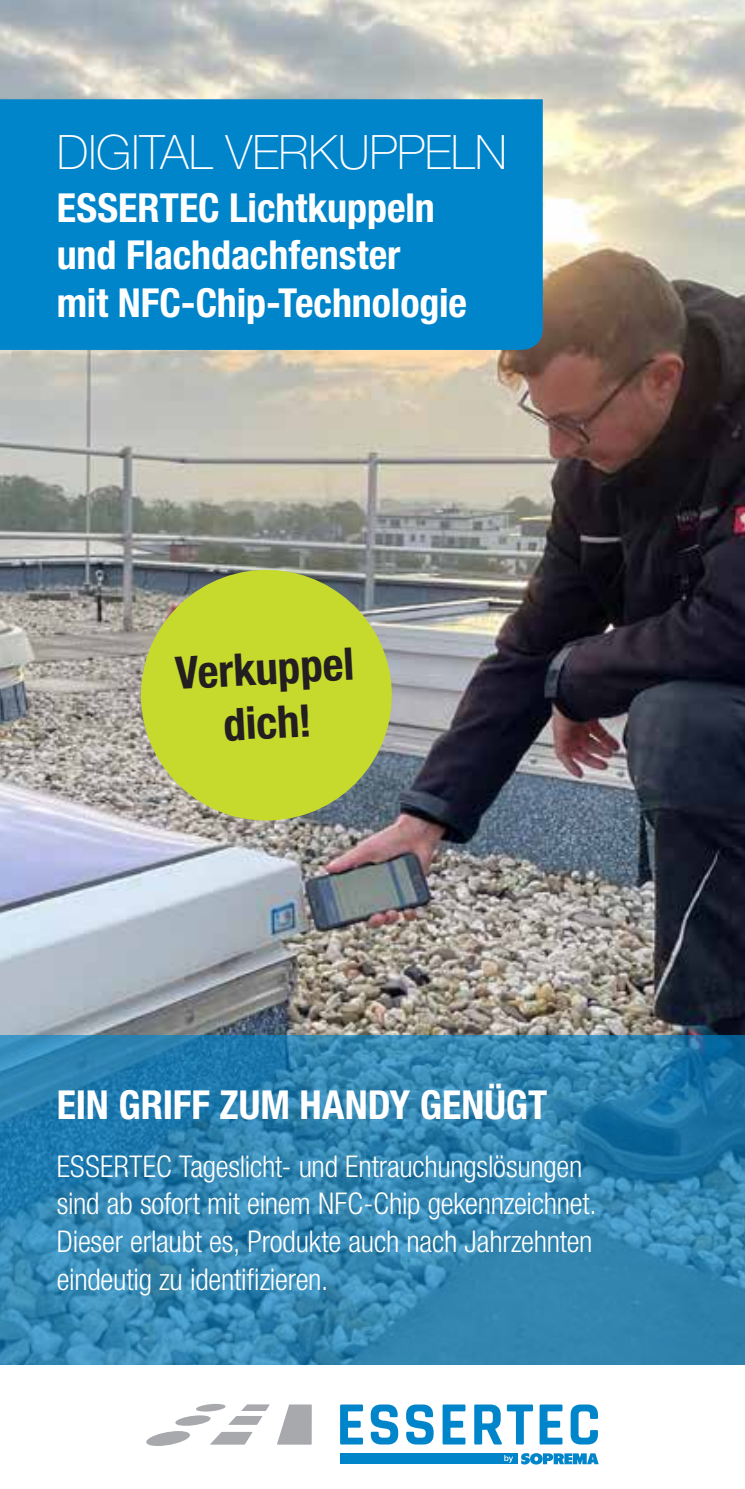
<style>
.page{position:relative;width:745px;height:1489px;background:#fff}
.page>*{position:absolute;margin:0;border:0;box-sizing:border-box;transform-origin:0 0}
.t1{font:100 47.5px "Helvetica Neue LT Std";color:#fff}
.t2{font:700 condensed 45px/54px "Helvetica Neue LT Std";color:#231f20;text-align:center}
.t3{font:700 condensed 40px/47.5px "Helvetica Neue LT Std";letter-spacing:-.005em;color:#fff}
.t4{font:300 condensed 30px/37.5px "Helvetica Neue LT Std";letter-spacing:-.01em;color:#fff}
</style>
<div class="page">
<img style="left:0;top:0;width:744px;height:1035px">
<svg style="left:0;top:1035px;width:744px;height:329px;background:#2f84b1"></svg>
<div style="left:340px;top:1453px;width:176px;height:10px;background:#0084ca"></div>
<svg style="left:504px;top:1455px;width:8px;height:7px"></svg>
<svg style="left:521px;top:1453px;width:77px;height:11px"></svg>
<svg style="left:277px;top:1404px;width:34px;height:40px"></svg>
<svg style="left:146px;top:1404px;width:123px;height:41px"></svg>
<svg style="left:340px;top:1404px;width:23px;height:40px"></svg>
<svg style="left:370px;top:1404px;width:28px;height:40px"></svg>
<svg style="left:406px;top:1404px;width:27px;height:40px"></svg>
<svg style="left:442px;top:1404px;width:23px;height:40px"></svg>
<svg style="left:474px;top:1404px;width:58px;height:40px"></svg>
<svg style="left:539px;top:1404px;width:23px;height:40px"></svg>
<svg style="left:570px;top:1404px;width:27px;height:40px"></svg>
<svg style="left:137px;top:566px;width:258px;height:258px;background:#b5c445"></svg>
<div style="left:0;top:99px;width:542px;height:251px;background:#0084ca"></div>
<h1 class="t1" style="left:57px;top:125px;width:451px">DIGITAL VERKUPPELN</h1>
<h3 class="t3" style="left:57px;top:183px;width:411px">ESSERTEC Lichtkuppeln und Flachdachfenster<br>mit NFC-Chip-Technologie</h3>
<h2 class="t2" style="left:174px;top:645px;width:180px;rotate:-3deg">Verkuppel dich!</h2>
<h3 class="t3" style="left:57px;top:1079px;width:491px">EIN GRIFF ZUM HANDY GENÜGT</h3>
<p class="t4" style="left:57px;top:1147px;width:541px">ESSERTEC Tageslicht- und Entrauchungslösungen sind ab sofort mit einem NFC-Chip gekennzeichnet.<br>Dieser erlaubt es, Produkte auch nach Jahrzehnten eindeutig zu identifizieren.</p>
</div>
